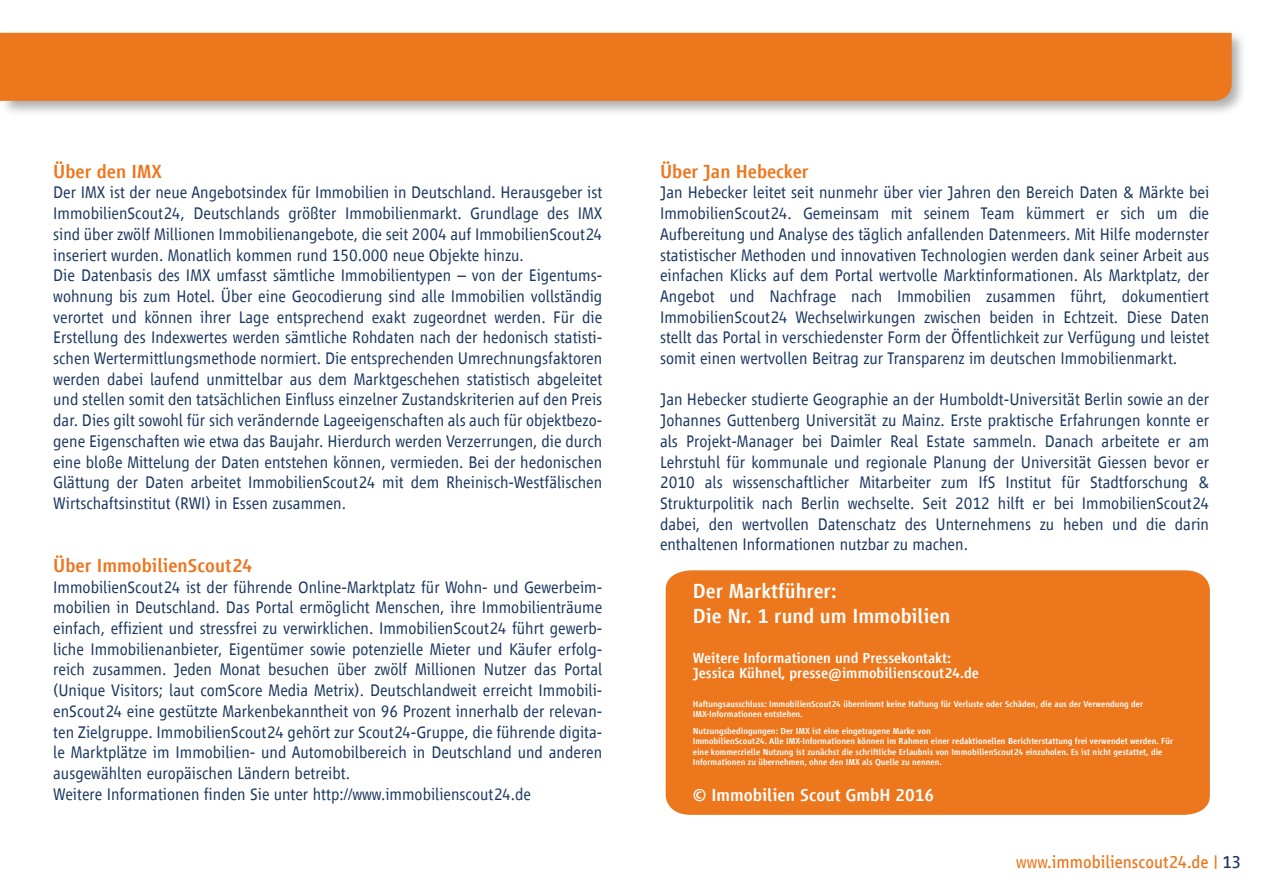
<style>
.page{position:relative;width:1263px;height:893px;background:#fff}
.page>*{position:absolute;margin:0;border:0;box-sizing:border-box;transform-origin:0 0}
.t1{font:500 21px/25.2px "Scout Vialog";color:#fff}
.t2{font:500 19.5px "Scout Vialog";color:#ee751e}
.t3{font:500 19.5px "Scout Vialog";color:#ed771d}
.t4{font:18px "Scout Vialog";color:#ed771d}
.t5{font:500 18px "Scout Vialog";color:#fff}
.t6{font:300 17.25px/20.7px "Scout Vialog";color:#1a3760}
.t7{font:500 15px/15px "Scout Vialog";color:#fff}
.t8{font:500 9px/10.5px "Scout Vialog";color:#fff}
.s1{color:#ee751e}
.s2{color:#1b3760}
</style>
<div class="page">
<svg style="left:0;top:32px;width:1243px;height:81px"></svg>
<div style="left:0;top:33px;width:1232px;height:68px;background:#ed771d"></div>
<div style="left:666px;top:570px;width:544px;height:245px;background:#ed771d"></div>
<p class="t2" style="left:53px;top:160px;width:110px">Über den IMX</p>
<p class="t6" style="left:53px;top:182px;width:551px">Der IMX ist der neue Angebotsindex für Immobilien in Deutschland. Herausgeber ist ImmobilienScout24, Deutschlands größter Immobilienmarkt. Grundlage des IMX sind über zwölf Millionen Immobilienangebote, die seit 2004 auf ImmobilienScout24 inseriert wurden. Monatlich kommen rund 150.000 neue Objekte hinzu.<br>Die Datenbasis des IMX umfasst sämtliche Immobilientypen – von der Eigentums&shy;wohnung bis zum Hotel. Über eine Geocodierung sind alle Immobilien vollständig verortet und können ihrer Lage entsprechend exakt zugeordnet werden. Für die Erstellung des Indexwertes werden sämtliche Rohdaten nach der hedonisch statisti&shy;schen Wertermittlungsmethode normiert. Die entsprechenden Umrechnungsfaktoren werden dabei laufend unmittelbar aus dem Marktgeschehen statistisch abgeleitet und stellen somit den tatsächlichen Einfluss einzelner Zustandskriterien auf den Preis dar. Dies gilt sowohl für sich verändernde Lageeigenschaften als auch für objektbezo&shy;gene Eigenschaften wie etwa das Baujahr. Hierdurch werden Verzerrungen, die durch eine bloße Mittelung der Daten entstehen können, vermieden. Bei der hedonischen Glättung der Daten arbeitet ImmobilienScout24 mit dem Rheinisch-Westfälischen Wirtschaftsinstitut (RWI) in Essen zusammen.</p>
<p class="t2" style="left:53px;top:555px;width:201px">Über ImmobilienScout24</p>
<p class="t6" style="left:53px;top:577px;width:551px">ImmobilienScout24 ist der führende Online-Marktplatz für Wohn- und Gewerbeim&shy;mobilien in Deutschland. Das Portal ermöglicht Menschen, ihre Immobilienträume einfach, effizient und stressfrei zu verwirklichen. ImmobilienScout24 führt gewerb&shy;liche Immobilienanbieter, Eigentümer sowie potenzielle Mieter und Käufer erfolg&shy;reich zusammen. Jeden Monat besuchen über zwölf Millionen Nutzer das Portal (Unique Visitors; laut comScore Media Metrix). Deutschlandweit erreicht Immobili&shy;enScout24 eine gestützte Markenbekanntheit von 96 Prozent innerhalb der relevan&shy;ten Zielgruppe. ImmobilienScout24 gehört zur Scout24-Gruppe, die führende digita&shy;le Marktplätze im Immobilien- und Automobilbereich in Deutschland und anderen ausgewählten europäischen Ländern betreibt.<br>Weitere Informationen finden Sie unter http://www.immobilienscout24.de</p>
<p class="t3" style="left:660px;top:160px;width:150px"><span class="s1">Über</span> Jan Hebecker</p>
<p class="t6" style="left:660px;top:182px;width:551px;text-align:justify">Jan Hebecker leitet seit nunmehr über vier Jahren den Bereich Daten &amp; Märkte bei ImmobilienScout24. Gemeinsam mit seinem Team kümmert er sich um die Aufbereitung und Analyse des täglich anfallenden Datenmeers. Mit Hilfe modernster statistischer Methoden und innovativen Technologien werden dank seiner Arbeit aus einfachen Klicks auf dem Portal wertvolle Marktinformationen. Als Marktplatz, der Angebot und Nachfrage nach Immobilien zusammen führt, dokumentiert ImmobilienScout24 Wechselwirkungen zwischen beiden in Echtzeit. Diese Daten stellt das Portal in verschiedenster Form der Öffentlichkeit zur Verfügung und leistet somit einen wertvollen Beitrag zur Transparenz im deutschen Immobilienmarkt.</p>
<p class="t6" style="left:660px;top:389px;width:551px;text-align:justify">Jan Hebecker studierte Geographie an der Humboldt-Universität Berlin sowie an der Johannes Guttenberg Universität zu Mainz. Erste praktische Erfahrungen konnte er als Projekt-Manager bei Daimler Real Estate sammeln. Danach arbeitete er am Lehrstuhl für kommunale und regionale Planung der Universität Giessen bevor er 2010 als wissenschaftlicher Mitarbeiter zum IfS Institut für Stadtforschung &amp; Strukturpolitik nach Berlin wechselte. Seit 2012 hilft er bei ImmobilienScout24 dabei, den wertvollen Datenschatz des Unternehmens zu heben und die darin enthaltenen Informationen nutzbar zu machen.</p>
<p class="t1" style="left:693px;top:578px;width:259px">Der Marktführer:<br>Die Nr. 1 rund um Immobilien</p>
<p class="t7" style="left:693px;top:651px;width:288px">Weitere Informationen und Pressekontakt:<br>Jessica Kühnel, presse@immobilienscout24.de</p>
<p class="t8" style="left:693px;top:698px;width:452px">Haftungsausschluss: ImmobilienScout24 übernimmt keine Haftung für Verluste oder Schäden, die aus der Verwendung der<br>IMX-Informationen entstehen.</p>
<p class="t8" style="left:693px;top:725px;width:482px">Nutzungsbedingungen: Der IMX ist eine eingetragene Marke von<br>ImmobilienScout24. Alle IMX-Informationen können im Rahmen einer redaktionellen Berichterstattung frei verwendet werden. Für eine kommerzielle Nutzung ist zunächst die schriftliche Erlaubnis von ImmobilienScout24 einzuholen. Es ist nicht gestattet, die Informationen zu übernehmen, ohne den IMX als Quelle zu nennen.</p>
<p class="t5" style="left:693px;top:785px;width:243px">© Immobilien Scout GmbH 2016</p>
<p class="t4" style="left:1016px;top:852px;width:226px">www.immobilienscout24.de | <span class="s2">13</span></p>
</div>
